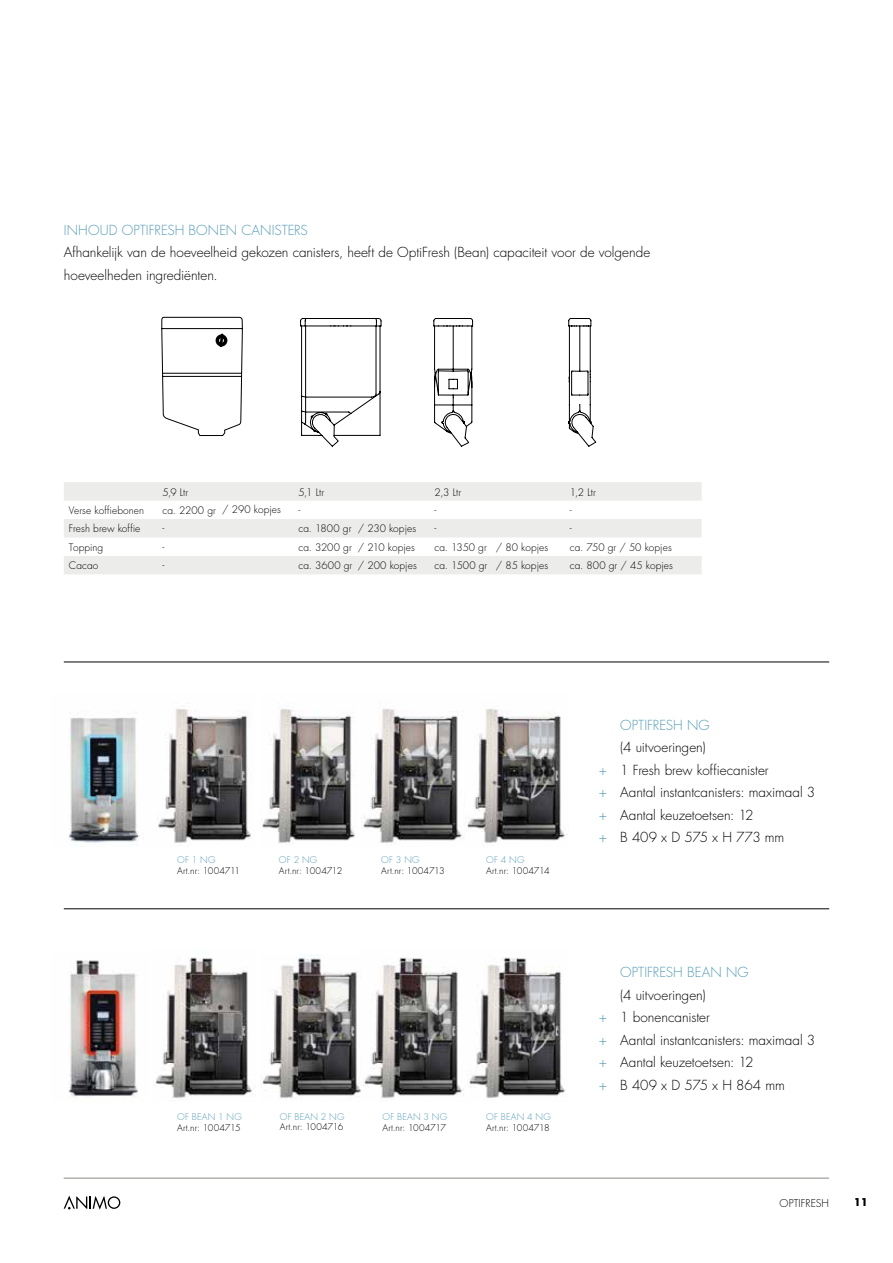
<style>
.page{position:relative;width:893px;height:1263px;background:#fff}
.page>*{position:absolute;margin:0;border:0;box-sizing:border-box;transform-origin:0 0}
.t1{font:300 13.5px/22.5px "Futura Std";letter-spacing:-.005em;color:#000}
.t2{font:300 13.5px "Futura Std";letter-spacing:.005em;color:#559cb5}
.t3{font:300 10.5px "Futura Std";letter-spacing:.01em;color:#000}
.t4{font:700 10.5px "Futura Std";color:#000}
.t5{font:300 10.05px "Futura Std";letter-spacing:.005em;color:#000}
.t6{font:300 9px "Futura Std";letter-spacing:.005em;color:#000}
.t7{font:300 9px "Futura Std";letter-spacing:.025em;color:#559cb5}
.s1{color:#559cb5}
</style>
<div class="page">
<hr style="left:64px;top:1178px;width:765px;height:1px;background:#878c85">
<svg style="left:64px;top:1195px;width:56px;height:14px"></svg>
<svg style="left:64px;top:482px;width:638px;height:92px;fill:#ececeb"></svg>
<hr style="left:64px;top:662px;width:765px;height:1px;background:#000101">
<hr style="left:64px;top:908px;width:765px;height:1px;background:#000101">
<img style="left:69px;top:717px;width:71px;height:126px">
<img style="left:68px;top:960px;width:70px;height:138px">
<img style="left:157px;top:709px;width:94px;height:134px">
<img style="left:155px;top:957px;width:99px;height:141px">
<img style="left:261px;top:709px;width:94px;height:136px">
<img style="left:260px;top:955px;width:102px;height:144px">
<img style="left:361px;top:709px;width:207px;height:134px">
<img style="left:363px;top:957px;width:101px;height:141px">
<img style="left:468px;top:957px;width:97px;height:141px">
<svg style="left:300px;top:318px;width:82px;height:129px"></svg>
<svg style="left:433px;top:318px;width:40px;height:129px"></svg>
<svg style="left:568px;top:318px;width:28px;height:129px"></svg>
<svg style="left:161px;top:316px;width:82px;height:120px"></svg>
<p class="t2" style="left:64px;top:222px;width:246px">INHOUD OPTIFRESH BONEN CANISTERS</p>
<p class="t1" style="left:64px;top:241px;width:588px">Afhankelijk van de hoeveelheid gekozen canisters, heeft de OptiFresh (Bean) capaciteit voor de volgende hoeveelheden ingrediënten.</p>
<p class="t5" style="left:162px;top:486px;width:27px">5,9 Ltr</p>
<p class="t5" style="left:298px;top:486px;width:27px">5,1 Ltr</p>
<p class="t5" style="left:435px;top:486px;width:28px">2,3 Ltr</p>
<p class="t5" style="left:570px;top:486px;width:28px">1,2 Ltr</p>
<p class="t5" style="left:69px;top:505px;width:77px">Verse koffiebonen</p>
<p class="t5" style="left:162px;top:504px;width:120px">ca. 2200 gr / 290 kopjes</p>
<p class="t5" style="left:298px;top:505px;width:3px">-</p>
<p class="t5" style="left:435px;top:505px;width:3px">-</p>
<p class="t5" style="left:570px;top:505px;width:3px">-</p>
<p class="t5" style="left:69px;top:523px;width:73px">Fresh brew koffie</p>
<p class="t5" style="left:162px;top:523px;width:3px">-</p>
<p class="t5" style="left:298px;top:523px;width:119px">ca. 1800 gr / 230 kopjes</p>
<p class="t5" style="left:435px;top:523px;width:3px">-</p>
<p class="t5" style="left:570px;top:523px;width:3px">-</p>
<p class="t5" style="left:69px;top:541px;width:36px">Topping</p>
<p class="t5" style="left:162px;top:541px;width:3px">-</p>
<p class="t5" style="left:298px;top:541px;width:118px">ca. 3200 gr / 210 kopjes</p>
<p class="t5" style="left:435px;top:541px;width:115px">ca. 1350 gr / 80 kopjes</p>
<p class="t5" style="left:570px;top:541px;width:103px">ca. 750 gr / 50 kopjes</p>
<p class="t5" style="left:69px;top:560px;width:31px">Cacao</p>
<p class="t5" style="left:162px;top:560px;width:3px">-</p>
<p class="t5" style="left:298px;top:560px;width:120px">ca. 3600 gr / 200 kopjes</p>
<p class="t5" style="left:435px;top:560px;width:115px">ca. 1500 gr / 85 kopjes</p>
<p class="t5" style="left:570px;top:560px;width:105px">ca. 800 gr / 45 kopjes</p>
<p class="t7" style="left:177px;top:855px;width:40px">OF 1 NG</p>
<p class="t6" style="left:177px;top:865px;width:64px">Art.nr: 1004711</p>
<p class="t7" style="left:279px;top:855px;width:40px">OF 2 NG</p>
<p class="t6" style="left:279px;top:865px;width:65px">Art.nr: 1004712</p>
<p class="t7" style="left:381px;top:855px;width:40px">OF 3 NG</p>
<p class="t6" style="left:381px;top:865px;width:65px">Art.nr: 1004713</p>
<p class="t7" style="left:486px;top:855px;width:40px">OF 4 NG</p>
<p class="t6" style="left:486px;top:865px;width:65px">Art.nr: 1004714</p>
<p class="t7" style="left:177px;top:1111px;width:66px">OF BEAN 1 NG</p>
<p class="t6" style="left:177px;top:1122px;width:65px">Art.nr: 1004715</p>
<p class="t7" style="left:280px;top:1111px;width:66px">OF BEAN 2 NG</p>
<p class="t6" style="left:280px;top:1122px;width:65px">Art.nr: 1004716</p>
<p class="t7" style="left:382px;top:1111px;width:66px">OF BEAN 3 NG</p>
<p class="t6" style="left:382px;top:1122px;width:65px">Art.nr: 1004717</p>
<p class="t7" style="left:486px;top:1111px;width:66px">OF BEAN 4 NG</p>
<p class="t6" style="left:486px;top:1122px;width:65px">Art.nr: 1004718</p>
<p class="t2" style="left:620px;top:717px;width:91px">OPTIFRESH NG</p>
<p class="t1" style="left:599px;top:736px;width:218px;text-indent:21px">(4 uitvoeringen)<br><span class="s1">+</span> 1 Fresh brew koffiecanister<br><span class="s1">+</span> Aantal instantcanisters: maximaal 3 <span class="s1">+</span> Aantal keuzetoetsen: 12<br><span class="s1">+</span> B 409 x D 575 x H 773 mm</p>
<p class="t2" style="left:620px;top:965px;width:130px">OPTIFRESH BEAN NG</p>
<p class="t1" style="left:599px;top:984px;width:218px;text-indent:21px">(4 uitvoeringen)<br><span class="s1">+</span> 1 bonencanister<br><span class="s1">+</span> Aantal instantcanisters: maximaal 3 <span class="s1">+</span> Aantal keuzetoetsen: 12<br><span class="s1">+</span> B 409 x D 575 x H 864 mm</p>
<p class="t3" style="left:779px;top:1197px;width:51px">OPTIFRESH</p>
<p class="t4" style="left:854px;top:1197px;width:16px">11</p>
</div>
